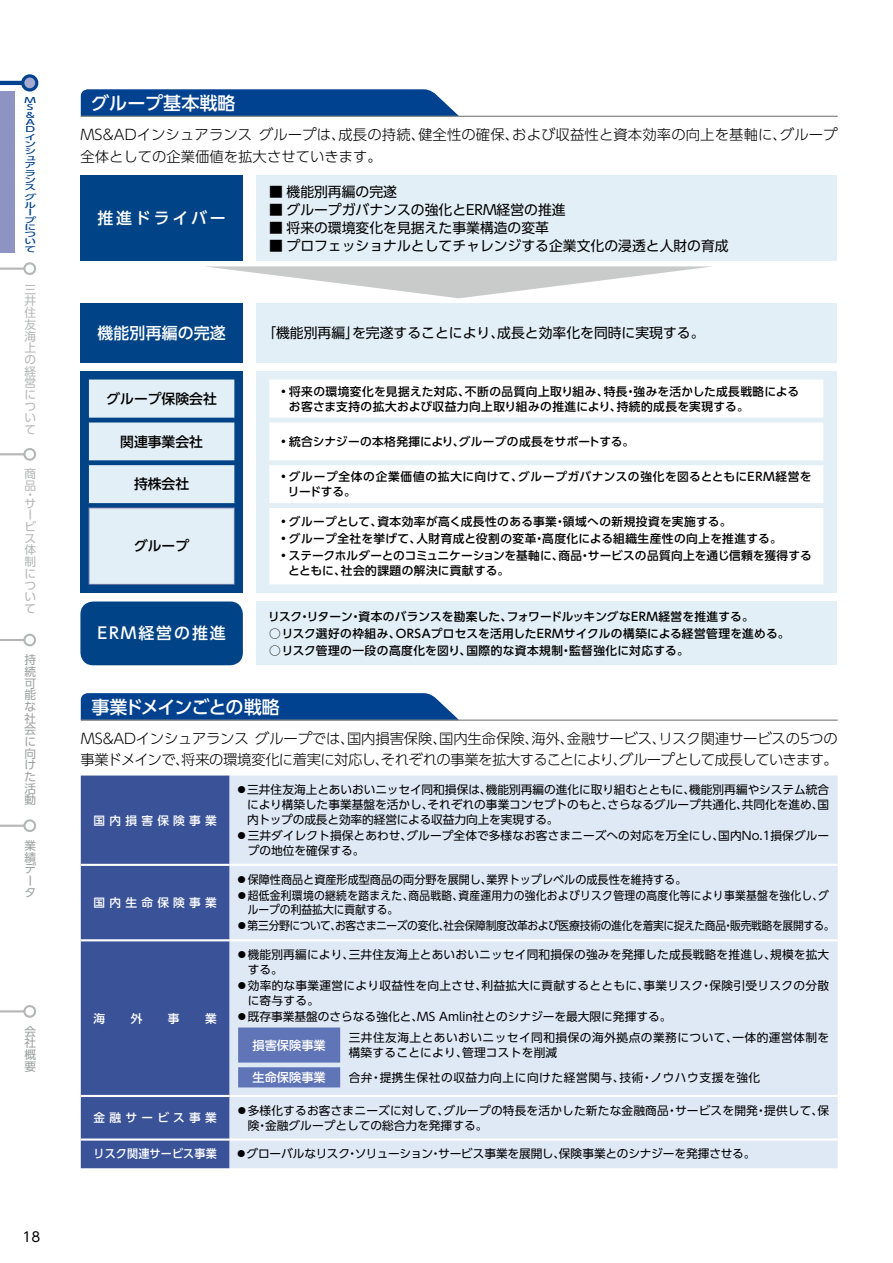
<style>
.page{position:relative;width:893px;height:1263px;background:#fff}
.page>*{position:absolute;margin:0;border:0;box-sizing:border-box;transform-origin:0 0}
.t1{font:500 18px "UD Shin Go Pro";letter-spacing:-.055em;color:#fff}
.t2{font:500 18px "UD Shin Go Pro";color:#fff}
.t3{font:500 15.9px "UD Shin Go Pro";letter-spacing:.01em;color:#fff}
.t4{font:500 15.9px "UD Shin Go Pro";letter-spacing:.12em;color:#fff}
.t5{font:500 15.9px "UD Shin Go Pro";letter-spacing:.175em;color:#fff}
.t6{font:300 14.4px/21.3px "UD Shin Go Pro";letter-spacing:-.01em;color:#000}
.t7{font:300 14.4px/21.3px "UD Shin Go Pro";letter-spacing:.01em;color:#000}
.t8{font:13.8px "UD Shin Go Pro";color:#000}
.t9{font:500 13.8px "UD Shin Go Pro";color:#000}
.t10{font:13.5px "UD Shin Go Pro";color:#000}
.t11{font:500 12.15px "UD Shin Go Pro";color:#fff}
.t12{font:11.7px/14.9px "UD Shin Go Pro";letter-spacing:.005em;color:#000}
.t13{font:500 11.7px/14.9px "UD Shin Go Pro";letter-spacing:.03em;color:#000}
.t14{font:11.7px "UD Shin Go Pro";letter-spacing:-.03em;color:#000}
.t15{font:11.7px/14.9px "UD Shin Go Pro";letter-spacing:.04em;color:#000}
.t16{font:11.7px "UD Shin Go Pro";letter-spacing:.03em;color:#000}
.t17{font:11.7px "UD Shin Go Pro";letter-spacing:.025em;color:#000}
.t18{font:11.7px "UD Shin Go Pro";letter-spacing:-.02em;color:#000}
.t19{font:500 11.7px "UD Shin Go Pro";letter-spacing:.01em;color:#000}
.t20{font:11.7px "UD Shin Go Pro";letter-spacing:.05em;color:#000}
.t21{font:500 11.7px "UD Shin Go Pro";letter-spacing:.365em;color:#fff}
.t22{font:11.7px/11.7px "UD Shin Go Pro";color:#b5b6b6}
.t23{font:11.7px/11.7px "UD Shin Go Pro";color:#9fa0a0;text-align:justify}
.t24{font:11.7px "UD Shin Go Pro";letter-spacing:.005em;color:#000;scale:.92 1}
.t25{font:500 11.7px "UD Shin Go Pro";letter-spacing:.01em;color:#fff;scale:.95 1}
.t26{font:500 7.65px/7.2px "UD Shin Go Pro";color:#004190;text-align:center;scale:1.54 1}
</style>
<div class="page">
<svg style="left:80px;top:89px;width:380px;height:28px;background:#0f4c96"></svg>
<hr style="left:81px;top:116px;width:757px;height:1px;background:#898989">
<svg style="left:80px;top:693px;width:378px;height:28px;background:#0b4995"></svg>
<hr style="left:81px;top:719px;width:757px;height:2px;background:#898989">
<div style="left:0;top:91px;width:15px;height:162px;background:#8d93c3"></div>
<hr style="left:0;top:268px;width:28px;height:2px;background:#b5b6b6">
<div style="left:24px;top:263px;width:11px;height:11px;background:#fff;border-radius:50%"></div>
<div style="left:23px;top:262px;width:13px;height:13px;border:2px solid #b5b6b6;border-radius:50%"></div>
<hr style="left:0;top:81px;width:28px;height:4px;background:#004190">
<svg style="left:23px;top:76px;width:14px;height:14px"></svg>
<div style="left:21px;top:74px;width:17px;height:18px;border:3px solid #004190;border-radius:50%"></div>
<hr style="left:0;top:453px;width:28px;height:2px;background:#b5b6b6">
<svg style="left:23px;top:448px;width:13px;height:13px"></svg>
<hr style="left:0;top:639px;width:28px;height:2px;background:#b5b6b6">
<div style="left:24px;top:635px;width:11px;height:10px;background:#fff;border-radius:50%"></div>
<div style="left:23px;top:634px;width:13px;height:12px;border:2px solid #b5b6b6;border-radius:50%"></div>
<hr style="left:0;top:825px;width:28px;height:2px;background:#b5b6b6">
<div style="left:24px;top:820px;width:11px;height:11px;background:#fff;border-radius:50%"></div>
<div style="left:23px;top:819px;width:13px;height:13px;border:2px solid #b5b6b6;border-radius:50%"></div>
<hr style="left:0;top:1010px;width:28px;height:2px;background:#b5b6b6">
<svg style="left:23px;top:1005px;width:13px;height:13px"></svg>
<div style="left:80px;top:175px;width:163px;height:85px;background:#004386"></div>
<div style="left:80px;top:303px;width:163px;height:59px;background:#004386"></div>
<div style="left:80px;top:601px;width:163px;height:64px;background:#004386;border-radius:13px"></div>
<div style="left:80px;top:371px;width:163px;height:222px;background:#004386"></div>
<svg style="left:89px;top:379px;width:145px;height:205px;background:#d2e2ed"></svg>
<hr style="left:89px;top:507px;width:146px;height:1px;background:#5e6ea3">
<hr style="left:89px;top:508px;width:1px;height:76px;background:#5e6ea3">
<hr style="left:234px;top:508px;width:1px;height:76px;background:#5e6ea3">
<hr style="left:89px;top:584px;width:146px;height:1px;background:#5e6ea3">
<div style="left:256px;top:175px;width:581px;height:85px;background:#e3eff6"></div>
<div style="left:256px;top:303px;width:581px;height:59px;background:#e3eff6"></div>
<div style="left:256px;top:601px;width:581px;height:64px;background:#e3eff6"></div>
<div style="left:256px;top:371px;width:581px;height:222px;background:#e3eff6"></div>
<svg style="left:206px;top:266px;width:506px;height:32px"></svg>
<div style="left:269px;top:379px;width:554px;height:205px;background:#fff"></div>
<svg style="left:269px;top:418px;width:554px;height:90px;fill:#fff"></svg>
<div style="left:81px;top:775px;width:149px;height:393px;background:#3a5298"></div>
<div style="left:230px;top:775px;width:608px;height:393px;background:#dfe9f6"></div>
<hr style="left:81px;top:864px;width:149px;height:2px;background:#fff">
<hr style="left:230px;top:864px;width:608px;height:2px;background:#fff">
<hr style="left:81px;top:939px;width:149px;height:2px;background:#fff">
<hr style="left:230px;top:939px;width:608px;height:2px;background:#fff">
<hr style="left:81px;top:1095px;width:149px;height:2px;background:#fff">
<hr style="left:230px;top:1095px;width:608px;height:2px;background:#fff">
<hr style="left:81px;top:1138px;width:149px;height:2px;background:#fff">
<hr style="left:230px;top:1138px;width:608px;height:2px;background:#fff">
<svg style="left:238px;top:1027px;width:102px;height:60px;background:#6b7fbd"></svg>
<p class="t26" style="left:24px;top:96px;width:9px">M<br>S &amp;<br>A<br>Dインシュアランス</p>
<p class="t26" style="left:24px;top:194px;width:9px;text-align:left">グループについて</p>
<p class="t22" style="left:24px;top:283px;width:13px;text-align:justify">三井住友海上の経営について</p>
<p class="t22" style="left:24px;top:468px;width:13px">商品</p>
<p class="t22" style="left:24px;top:490px;width:13px;line-height:8.7px">・サ</p>
<p class="t22" style="left:24px;top:509px;width:13px">ービス体制について</p>
<p class="t23" style="left:24px;top:653px;width:13px">持続可能な社会に向けた活動</p>
<p class="t23" style="left:24px;top:839px;width:13px;text-align:left">業績データ</p>
<p class="t23" style="left:24px;top:1025px;width:13px">会社概要</p>
<p class="t10" style="left:23px;top:1226px;width:19px">18</p>
<h1 class="t2" style="left:91px;top:89px;width:146px">グループ基本戦略</h1>
<p class="t7" style="left:80px;top:124px;width:759px">MS&amp;ADインシュアランス グループは、成長の持続、健全性の確保、および収益性と資本効率の向上を基軸に、グループ全体としての企業価値を拡大させていきます。</p>
<h2 class="t5" style="left:97px;top:205px;width:130px">推進ドライバー</h2>
<h2 class="t3" style="left:97px;top:320px;width:130px">機能別再編の完遂</h2>
<p class="t9" style="left:106px;top:387px;width:112px">グループ保険会社</p>
<p class="t9" style="left:120px;top:430px;width:84px">関連事業会社</p>
<p class="t9" style="left:134px;top:473px;width:57px">持株会社</p>
<p class="t9" style="left:134px;top:535px;width:57px">グループ</p>
<h2 class="t4" style="left:97px;top:620px;width:130px">ERM経営の推進</h2>
<p class="t8" style="left:269px;top:181px;width:129px">■ 機能別再編の完遂</p>
<p class="t8" style="left:269px;top:199px;width:298px">■ グループガバナンスの強化とERM経営の推進</p>
<p class="t8" style="left:269px;top:217px;width:281px">■ 将来の環境変化を見据えた事業構造の変革</p>
<p class="t8" style="left:269px;top:235px;width:461px">■ プロフェッショナルとしてチャレンジする企業文化の浸透と人財の育成</p>
<p class="t8" style="left:262px;top:322px;width:444px">「機能別再編」を完遂することにより、成長と効率化を同時に実現する。</p>
<p class="t13" style="left:289px;top:383px;width:512px;text-indent:-8px">･将来の環境変化を見据えた対応、不断の品質向上取り組み、特長・強みを活かした成長戦略によるお客さま支持の拡大および収益力向上取り組みの推進により、持続的成長を実現する。</p>
<p class="t13" style="left:281px;top:434px;width:355px">･統合シナジーの本格発揮により、グループの成長をサポートする。</p>
<p class="t13" style="left:288px;top:469px;width:525px;text-indent:-7px">･グループ全体の企業価値の拡大に向けて、グループガバナンスの強化を図るとともにＥＲＭ経営をリードする。</p>
<p class="t13" style="left:281px;top:513px;width:533px;line-height:17px">･グループとして、資本効率が高く成長性のある事業・領域への新規投資を実施する。<br>･グループ全社を挙げて、人財育成と役割の変革・高度化による組織生産性の向上を推進する。<br>･ステークホルダーとのコミュニケーションを基軸に、商品・サービスの品質向上を通じ信頼を獲得する</p>
<p class="t13" style="left:288px;top:563px;width:222px">とともに、社会的課題の解決に貢献する。</p>
<p class="t19" style="left:268px;top:607px;width:487px">リスク・リターン・資本のバランスを勘案した、フォワードルッキングなERM経営を推進する。</p>
<p class="t13" style="left:269px;top:626px;width:522px">○リスク選好の枠組み、ORSAプロセスを活用したERMサイクルの構築による経営管理を進める。</p>
<p class="t13" style="left:269px;top:643px;width:421px">○リスク管理の一段の高度化を図り、国際的な資本規制・監督強化に対応する。</p>
<h1 class="t1" style="left:91px;top:692px;width:190px">事業ドメインごとの戦略</h1>
<p class="t6" style="left:81px;top:727px;width:759px">MS&amp;ADインシュアランス グループでは、国内損害保険、国内生命保険、海外、金融サービス、リスク関連サービスの5つの事業ドメインで、将来の環境変化に着実に対応し、それぞれの事業を拡大することにより、グループとして成長していきます。</p>
<p class="t21" style="left:94px;top:811px;width:125px">国内損害保険事業</p>
<p class="t21" style="left:94px;top:893px;width:125px">国内生命保険事業</p>
<p class="t21" style="left:94px;top:1009px;width:13px">海</p>
<p class="t21" style="left:131px;top:1009px;width:13px">外</p>
<p class="t21" style="left:168px;top:1009px;width:13px">事</p>
<p class="t21" style="left:205px;top:1009px;width:13px">業</p>
<p class="t12" style="left:236px;top:782px;width:595px">◯三井住友海上とあいおいニッセイ同和損保は、機能別再編の進化に取り組むとともに、機能別再編やシステム統合</p>
<p class="t12" style="left:247px;top:797px;width:584px">により構築した事業基盤を活かし、それぞれの事業コンセプトのもと、さらなるグループ共通化、共同化を進め、国</p>
<p class="t12" style="left:247px;top:812px;width:313px">内トップの成長と効率的経営による収益力向上を実現する。</p>
<p class="t12" style="left:236px;top:828px;width:595px">◯三井ダイレクト損保とあわせ、グループ全体で多様なお客さまニーズへの対応を万全にし、国内No.1損保グルー</p>
<p class="t12" style="left:248px;top:843px;width:118px">プの地位を確保する。</p>
<p class="t12" style="left:236px;top:871px;width:452px">◯保障性商品と資産形成型商品の両分野を展開し、業界トップレベルの成長性を維持する。</p>
<p class="t16" style="left:236px;top:886px;width:595px">◯超低金利環境の継続を踏まえた、商品戦略、資産運用力の強化およびリスク管理の高度化等により事業基盤を強化し、グ</p>
<p class="t24" style="left:248px;top:900px;width:165px">ループの利益拡大に貢献する。</p>
<p class="t14" style="left:236px;top:916px;width:600px">◯第三分野について、お客さまニーズの変化、社会保障制度改革および医療技術の進化を着実に捉えた商品・販売戦略を展開する。</p>
<p class="t12" style="left:236px;top:947px;width:595px">◯機能別再編により、三井住友海上とあいおいニッセイ同和損保の強みを発揮した成長戦略を推進し、規模を拡大</p>
<p class="t12" style="left:248px;top:962px;width:37px">する。</p>
<p class="t17" style="left:236px;top:976px;width:595px">◯効率的な事業運営により収益性を向上させ、利益拡大に貢献するとともに、事業リスク・保険引受リスクの分散</p>
<p class="t12" style="left:248px;top:993px;width:73px">に寄与する。</p>
<p class="t12" style="left:236px;top:1008px;width:437px">◯既存事業基盤のさらなる強化と、MS Amlin社とのシナジーを最大限に発揮する。</p>
<p class="t11" style="left:252px;top:1035px;width:75px">損害保険事業</p>
<p class="t15" style="left:349px;top:1030px;width:482px">三井住友海上とあいおいニッセイ同和損保の海外拠点の業務について、一体的運営体制を構築することにより、管理コストを削減</p>
<p class="t11" style="left:252px;top:1067px;width:75px">生命保険事業</p>
<p class="t20" style="left:349px;top:1068px;width:413px">合弁・提携生保社の収益力向上に向けた経営関与、技術・ノウハウ支援を強化</p>
<p class="t21" style="left:94px;top:1108px;width:125px">金融サービス事業</p>
<p class="t12" style="left:248px;top:1102px;width:583px;text-indent:-12px">◯多様化するお客さまニーズに対して、グループの特長を活かした新たな金融商品・サービスを開発・提供して、保険・金融グループとしての総合力を発揮する。</p>
<p class="t25" style="left:94px;top:1144px;width:131px">リスク関連サービス事業</p>
<p class="t18" style="left:235px;top:1144px;width:521px">◯グローバルなリスク・ソリューション・サービス事業を展開し、保険事業とのシナジーを発揮させる。</p>
</div>
